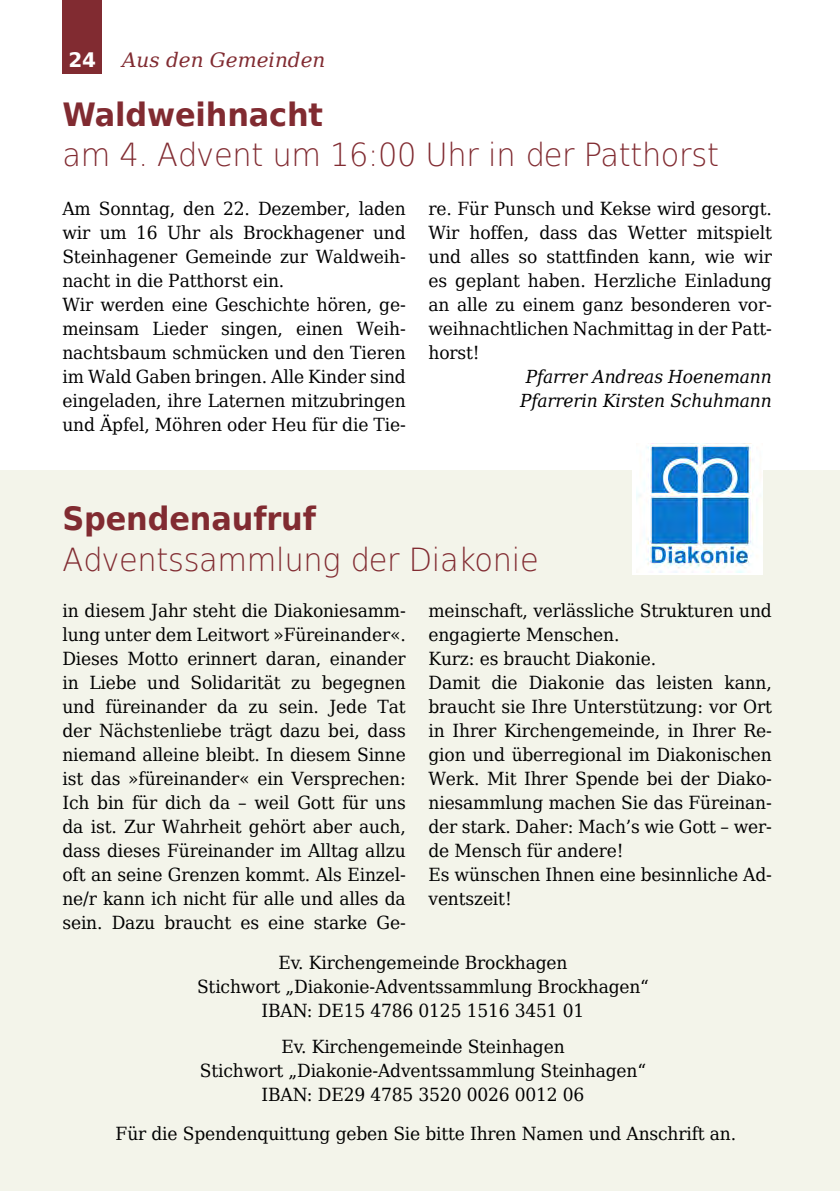
<style>
.page{position:relative;width:840px;height:1191px;background:#fff}
.page>*{position:absolute;margin:0;border:0;box-sizing:border-box;transform-origin:0 0}
.t1{font:200 32px "DejaVu Sans";letter-spacing:-.01em;color:#812b31;scale:.95 1}
.t2{font:700 32px "DejaVu Sans";letter-spacing:-.005em;color:#812b31;scale:.95 1}
.t3{font:italic 20px "DejaVu Serif";color:#812b31}
.t4{font:700 20px "DejaVu Sans";color:#fff}
.t5{font:18px/24px "DejaVu Serif";letter-spacing:-.01em;color:#000;scale:.95 1}
.t6{font:italic 18px/24px "DejaVu Serif";letter-spacing:-.01em;color:#000;text-align:center;scale:.95 1}
</style>
<div class="page">
<div style="left:0;top:471px;width:839px;height:720px;background:#f3f4ea"></div>
<div style="left:631px;top:437px;width:131px;height:138px;background:#fff"></div>
<img style="left:636px;top:443px;width:121px;height:130px">
<div style="left:62px;top:0;width:40px;height:74px;background:#812b31"></div>
<p class="t4" style="left:68px;top:44px;width:29px">24</p>
<p class="t3" style="left:122px;top:45px;width:205px">Aus den Gemeinden</p>
<h1 class="t2" style="left:62px;top:89px;width:276px">Waldweihnacht</h1>
<h1 class="t1" style="left:62px;top:131px;width:692px">am 4. Advent um 16:00 Uhr in der Patthorst</h1>
<p class="t5" style="left:62px;top:196px;width:363px">Am Sonntag, den 22. Dezember, laden wir um 16 Uhr als Brockhagener und Steinhagener Gemeinde zur Waldweih&shy;nacht in die Patthorst ein.<br>Wir werden eine Geschichte hören, ge&shy;meinsam Lieder singen, einen Weih&shy;nachtsbaum schmücken und den Tieren im Wald Gaben bringen. Alle Kinder sind eingeladen, ihre Laternen mitzubringen und Äpfel, Möhren oder Heu für die Tie-</p>
<p class="t5" style="left:428px;top:196px;width:363px;text-align:justify">re. Für Punsch und Kekse wird gesorgt.<br>Wir hoffen, dass das Wetter mitspielt und alles so stattfinden kann, wie wir es geplant haben. Herzliche Einladung an alle zu einem ganz besonderen vor&shy;weihnachtlichen Nachmittag in der Patt&shy;horst!</p>
<p class="t6" style="left:519px;top:364px;width:266px">Pfarrer Andreas Hoenemann<br>Pfarrerin Kirsten Schuhmann</p>
<h1 class="t2" style="left:62px;top:493px;width:268px">Spendenaufruf</h1>
<h1 class="t1" style="left:62px;top:535px;width:502px">Adventssammlung der Diakonie</h1>
<p class="t5" style="left:62px;top:598px;width:363px;text-align:justify">in diesem Jahr steht die Diakoniesamm&shy;lung unter dem Leitwort »Füreinander«.<br>Dieses Motto erinnert daran, einander in Liebe und Solidarität zu begegnen und füreinander da zu sein. Jede Tat der Nächstenliebe trägt dazu bei, dass niemand alleine bleibt. In diesem Sinne ist das »füreinander« ein Versprechen:<br>Ich bin für dich da – weil Gott für uns da ist. Zur Wahrheit gehört aber auch, dass dieses Füreinander im Alltag allzu oft an seine Grenzen kommt. Als Einzel&shy;ne/r kann ich nicht für alle und alles da sein. Dazu braucht es eine starke Ge-</p>
<p class="t5" style="left:428px;top:598px;width:363px">meinschaft, verlässliche Strukturen und engagierte Menschen.<br>Kurz: es braucht Diakonie.<br>Damit die Diakonie das leisten kann, braucht sie Ihre Unterstützung: vor Ort in Ihrer Kirchengemeinde, in Ihrer Re&shy;gion und überregional im Diakonischen Werk. Mit Ihrer Spende bei der Diako&shy;niesammlung machen Sie das Füreinan&shy;der stark. Daher: Mach’s wie Gott – wer&shy;de Mensch für andere!<br>Es wünschen Ihnen eine besinnliche Ad&shy;ventszeit!</p>
<p class="t5" style="left:197px;top:950px;width:477px;text-align:center">Ev. Kirchengemeinde Brockhagen<br>Stichwort „Diakonie-Adventssammlung Brockhagen“<br>IBAN: DE15 4786 0125 1516 3451 01</p>
<p class="t5" style="left:200px;top:1034px;width:471px;text-align:center">Ev. Kirchengemeinde Steinhagen<br>Stichwort „Diakonie-Adventssammlung Steinhagen“<br>IBAN: DE29 4785 3520 0026 0012 06</p>
<p class="t5" style="left:116px;top:1120px;width:654px">Für die Spendenquittung geben Sie bitte Ihren Namen und Anschrift an.</p>
</div>
